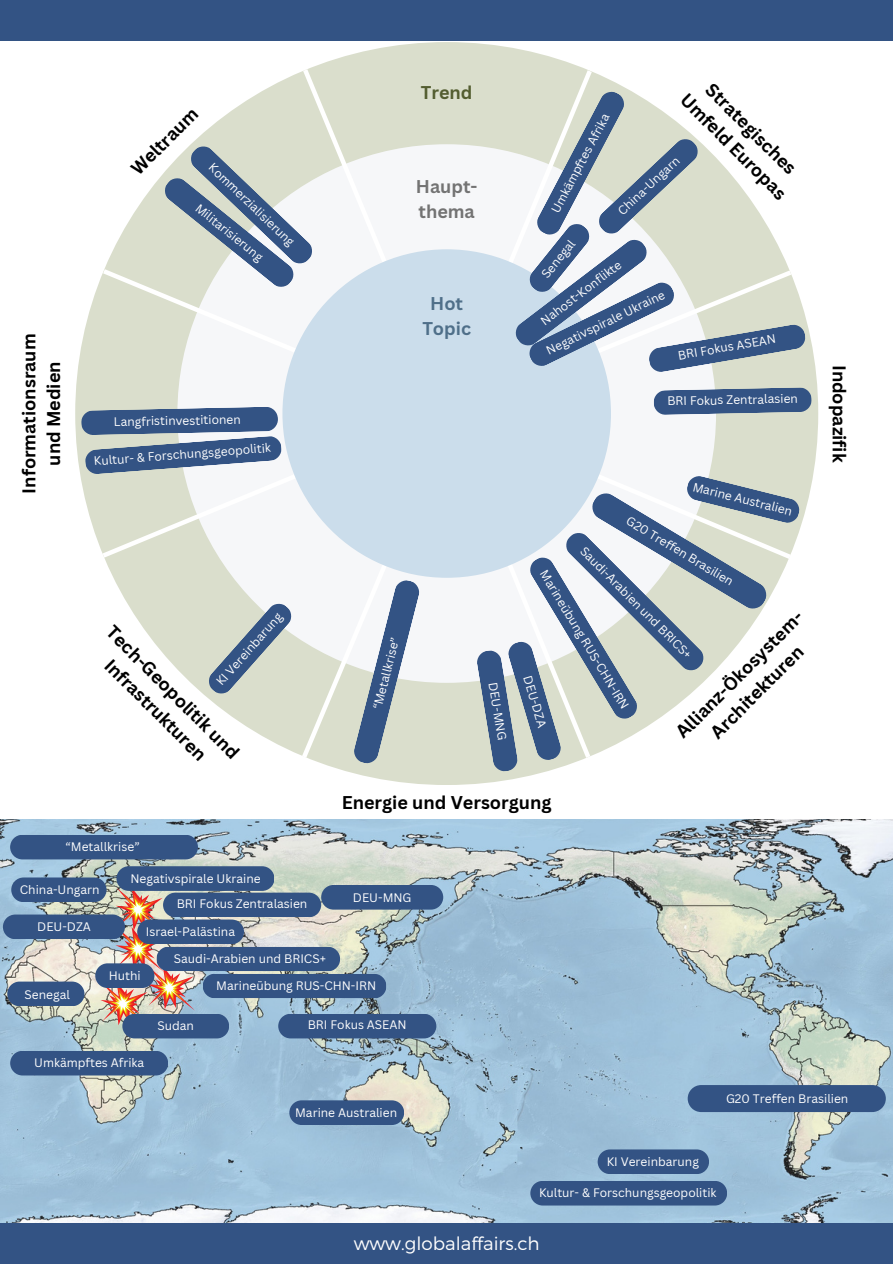
<style>
.page{position:relative;width:893px;height:1264px;background:#fff}
.page>*{position:absolute;margin:0;border:0;box-sizing:border-box;transform-origin:0 0}
.t1{font:300 18.3px "Montserrat";color:#fff}
.t2{font:700 18px/24.8px "Canva Sans";color:#000;text-align:center}
.t3{font:700 18px/24.8px "Canva Sans";color:#737373}
.t4{font:700 18px/24.8px "Canva Sans";color:#4f6f89;text-align:center}
.t5{font:700 18px "Canva Sans";color:#535d30}
.t6{font:12px "Canva Sans";color:#fff}
</style>
<div class="page">
<img style="left:0;top:819px;width:892px;height:403px">
<div style="left:0;top:1222px;width:892px;height:41px;background:#335384"></div>
<div style="left:75px;top:42px;width:743px;height:743px;background:#dadecc;border-radius:50%"></div>
<div style="left:177px;top:144px;width:539px;height:539px;background:#f6f7f9;border-radius:50%"></div>
<div style="left:282px;top:249px;width:329px;height:329px;background:#cbddeb;border-radius:50%"></div>
<div style="left:0;top:0;width:892px;height:41px;background:#335384"></div>
<div style="left:116px;top:866px;width:158px;height:24px;background:#335384;border-radius:12px"></div>
<svg style="left:654px;top:387px;width:157px;height:28px;background:#4f6a92"></svg>
<svg style="left:477px;top:457px;width:323px;height:314px"></svg>
<svg style="left:81px;top:407px;width:339px;height:357px"></svg>
<svg style="left:98px;top:64px;width:292px;height:292px"></svg>
<svg style="left:530px;top:1180px;width:197px;height:25px;background:#3a5a89"></svg>
<div style="left:597px;top:1149px;width:112px;height:25px;background:#335384;border-radius:12px"></div>
<div style="left:10px;top:834px;width:188px;height:25px;background:#335384;border-radius:12px"></div>
<div style="left:687px;top:1085px;width:198px;height:27px;background:#335384;border-radius:14px"></div>
<div style="left:289px;top:1100px;width:115px;height:24px;background:#335384;border-radius:12px"></div>
<svg style="left:3px;top:885px;width:440px;height:153px;background:#8091a6"></svg>
<div style="left:11px;top:877px;width:95px;height:25px;background:#335384;border-radius:12px"></div>
<div style="left:10px;top:1050px;width:158px;height:25px;background:#335384;border-radius:12px"></div>
<div style="left:7px;top:981px;width:77px;height:25px;background:#335384;border-radius:12px"></div>
<div style="left:95px;top:963px;width:59px;height:25px;background:#335384;border-radius:12px"></div>
<svg style="left:504px;top:65px;width:301px;height:307px"></svg>
<p class="t2" style="left:16px;top:493px;width:162px;rotate:-90deg">Informationsraum und Medien</p>
<p class="t2" style="left:125px;top:162px;width:88px;rotate:-45deg">Weltraum</p>
<h1 class="t6" style="left:217px;top:159px;width:115px;rotate:44deg">Kommerzialisierung</h1>
<p class="t6" style="left:202px;top:199px;width:84px;rotate:39deg">Militarisierung</p>
<p class="t6" style="left:114px;top:413px;width:128px;rotate:-1deg">Langfristinvestitionen</p>
<p class="t6" style="left:93px;top:452px;width:179px;rotate:-4deg">Kultur- &amp; Forschungsgeopolitik</p>
<h1 class="t6" style="left:212px;top:677px;width:94px;rotate:-48deg">KI Vereinbarung</h1>
<p class="t2" style="left:119px;top:619px;width:181px;rotate:45deg">Tech-Geopolitik und<br>Infrastrukturen</p>
<p class="t6" style="left:66px;top:838px;width:76px">“Metallkrise”</p>
<p class="t6" style="left:20px;top:881px;width:81px">China-Ungarn</p>
<h3 class="t6" style="left:37px;top:918px;width:55px">DEU-DZA</h3>
<p class="t6" style="left:130px;top:869px;width:132px">Negativspirale Ukraine</p>
<p class="t6" style="left:177px;top:895px;width:132px">BRI Fokus Zentralasien</p>
<p class="t6" style="left:146px;top:923px;width:91px">Israel-Palästina</p>
<p class="t5" style="left:421px;top:80px;width:53px">Trend</p>
<h1 class="t3" style="left:416px;top:174px;width:63px">Haupt&shy;thema</h1>
<h1 class="t4" style="left:422px;top:290px;width:50px">Hot<br>Topic</h1>
<p class="t2" style="left:710px;top:70px;width:143px;rotate:45deg">Strategisches<br>Umfeld Europas</p>
<h1 class="t6" style="left:547px;top:208px;width:112px;rotate:-62deg">Umkämpftes Afrika</h1>
<h3 class="t6" style="left:614px;top:207px;width:81px;rotate:-43deg">China-Ungarn</h3>
<p class="t6" style="left:537px;top:271px;width:47px;rotate:-51deg">Senegal</p>
<p class="t6" style="left:537px;top:315px;width:99px;rotate:-37deg">Nahost-Konflikte</p>
<p class="t6" style="left:543px;top:343px;width:132px;rotate:-26deg">Negativspirale Ukraine</p>
<p class="t6" style="left:676px;top:347px;width:100px;rotate:-10deg">BRI Fokus ASEAN</p>
<p class="t6" style="left:667px;top:392px;width:132px;rotate:-1deg">BRI Fokus Zentralasien</p>
<h1 class="t6" style="left:369px;top:707px;width:76px;rotate:-76deg">“Metallkrise”</h1>
<h1 class="t6" style="left:501px;top:681px;width:60px;rotate:81deg">DEU-MNG</h1>
<p class="t6" style="left:695px;top:478px;width:103px;rotate:14deg">Marine Australien</p>
<p class="t6" style="left:631px;top:512px;width:124px;rotate:31deg">G20 Treffen Brasilien</p>
<p class="t6" style="left:588px;top:543px;width:153px;rotate:45deg">Saudi-Arabien und BRICS+</p>
<h1 class="t6" style="left:550px;top:566px;width:161px;rotate:59deg">Marineübung RUS-CHN-IRN</h1>
<p class="t2" style="left:670px;top:725px;width:178px;rotate:-45deg">Allianz-Ökosystem-<br>Architekturen</p>
<h3 class="t6" style="left:536px;top:673px;width:55px;rotate:74deg">DEU-DZA</h3>
<h1 class="t2" style="left:341px;top:789px;width:211px">Energie und Versorgung</h1>
<p class="t6" style="left:353px;top:889px;width:60px">DEU-MNG</p>
<p class="t6" style="left:25px;top:985px;width:47px">Senegal</p>
<p class="t6" style="left:109px;top:966px;width:33px">Huthi</p>
<p class="t6" style="left:34px;top:1054px;width:112px">Umkämpftes Afrika</p>
<p class="t6" style="left:174px;top:950px;width:153px">Saudi-Arabien und BRICS+</p>
<p class="t6" style="left:216px;top:977px;width:161px">Marineübung RUS-CHN-IRN</p>
<p class="t6" style="left:157px;top:1017px;width:38px">Sudan</p>
<p class="t6" style="left:308px;top:1016px;width:100px">BRI Fokus ASEAN</p>
<p class="t2" style="left:852px;top:364px;width:99px;rotate:90deg">Indopazifik</p>
<p class="t6" style="left:295px;top:1103px;width:103px">Marine Australien</p>
<p class="t6" style="left:726px;top:1089px;width:124px">G20 Treffen Brasilien</p>
<p class="t6" style="left:606px;top:1153px;width:94px">KI Vereinbarung</p>
<h3 class="t6" style="left:539px;top:1183px;width:179px">Kultur- &amp; Forschungsgeopolitik</h3>
<p class="t1" style="left:353px;top:1231px;width:187px">www.globalaffairs.ch</p>
</div>
